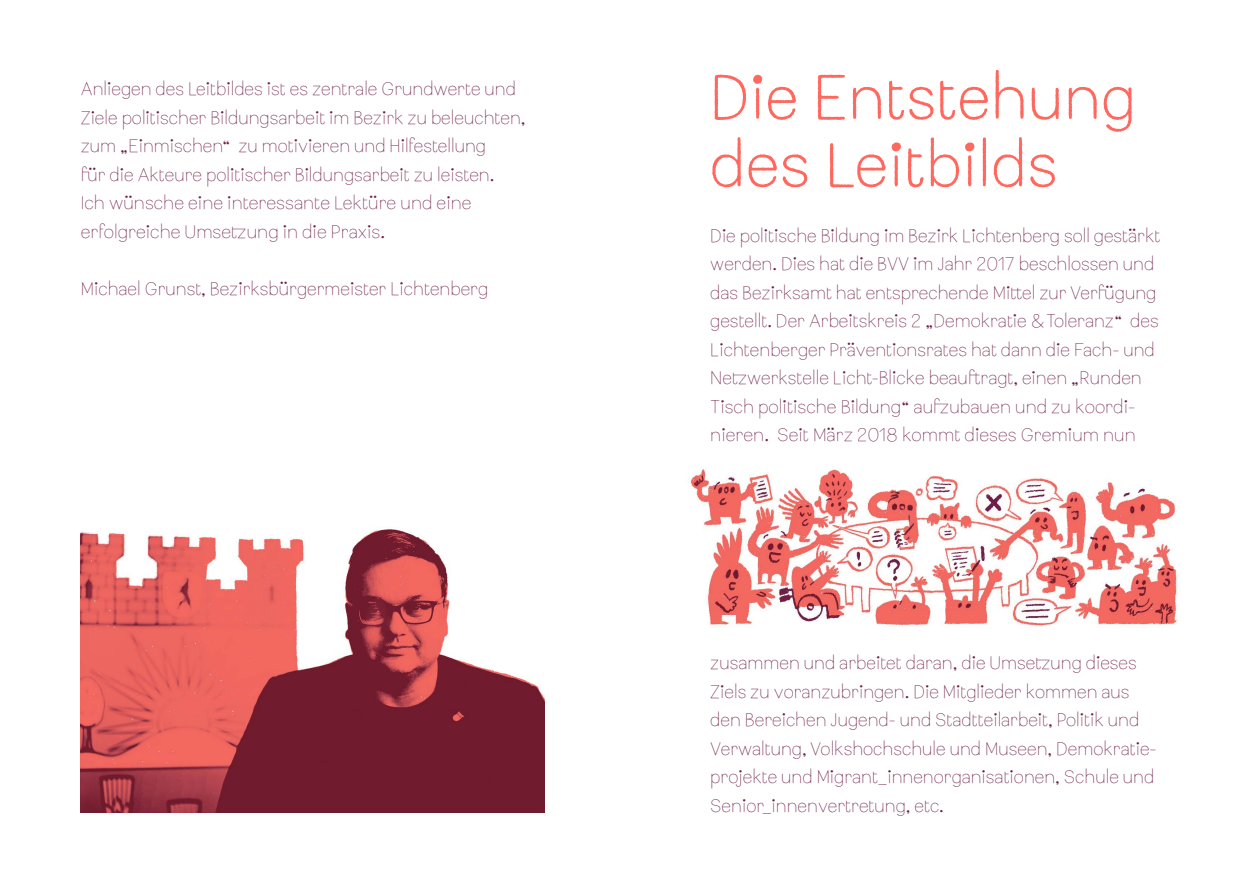
<style>
.page{position:relative;width:1259px;height:893px;background:#fff}
.page>*{position:absolute;margin:0;border:0;box-sizing:border-box;transform-origin:0 0}
.t1{font:60px "Crayon 18 Regular";letter-spacing:.02em;color:#ff685e}
.t2{font:60px "Crayon 18 Regular ext 05";letter-spacing:.02em;color:#ff685e}
.t3{font:18px/28.5px "Crayon 18 Light";color:#6e1e46}
.t4{font:18px/28.5px "Crayon 18 Light ext 05";color:#6e1e46}
</style>
<div class="page">
<img style="left:80px;top:469px;width:1098px;height:344px">
<p class="t3" style="left:81px;top:75px;width:446px">Anliegen des Leitbildes ist es zentrale Grundwerte und Ziele politischer Bildungsarbeit im Bezirk zu beleuchten, zum „Einmischen“ zu motivieren und Hilfestellung<br>für die Akteure politischer Bildungsarbeit zu leisten.</p>
<p class="t4" style="left:81px;top:189px;width:392px">Ich wünsche eine interessante Lektüre und eine erfolgreiche Umsetzung in die Praxis.</p>
<p class="t3" style="left:81px;top:275px;width:409px">Michael Grunst, Bezirksbürgermeister Lichtenberg</p>
<h1 class="t1" style="left:710px;top:61px;width:426px">Die Entstehung</h1>
<h1 class="t2" style="left:710px;top:128px;width:348px">des Leitbilds</h1>
<p class="t3" style="left:710px;top:222px;width:451px">Die politische Bildung im Bezirk Lichtenberg soll gestärkt werden. Dies hat die BVV im Jahr 2017 beschlossen und das Bezirksamt hat entsprechende Mittel zur Verfügung gestellt. Der Arbeitskreis 2 „Demokratie &amp; Toleranz“ des Lichtenberger Präventionsrates hat dann die Fach- und Netzwerkstelle Licht-Blicke beauftragt, einen „Runden</p>
<p class="t4" style="left:710px;top:393px;width:427px">Tisch politische Bildung“ aufzubauen und zu koordi&shy;nieren. Seit März 2018 kommt dieses Gremium nun</p>
<p class="t3" style="left:710px;top:649px;width:446px">zusammen und arbeitet daran, die Umsetzung dieses Ziels zu voranzubringen. Die Mitglieder kommen aus den Bereichen Jugend- und Stadtteilarbeit, Politik und Verwaltung, Volkshochschule und Museen, Demokratie&shy;projekte und Migrant_innenorganisationen, Schule und Senior_innenvertretung, etc.</p>
</div>
